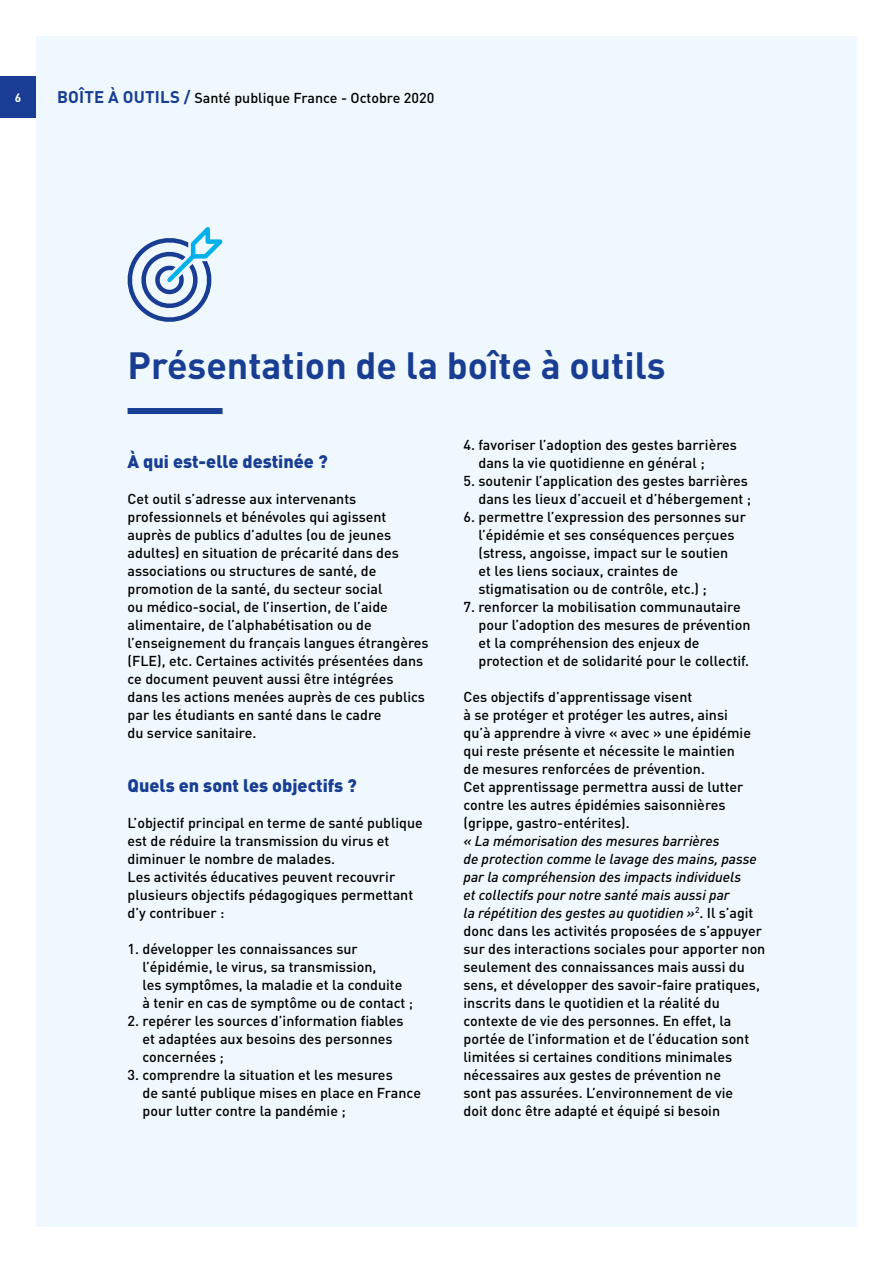
<style>
.page{position:relative;width:893px;height:1263px;background:#fff}
.page>*{position:absolute;margin:0;border:0;box-sizing:border-box;transform-origin:0 0}
.t1{font:700 37.5px "DIN Pro";color:#183d92}
.t2{font:900 18px "DIN Pro";color:#183d92}
.t3{font:500 14.25px/18px "DIN Pro";color:#000}
.t4{font:700 12px "DIN Pro";color:#fff}
.s1{font-weight:700;font-size:16.65px;color:#183d92}
.s2{font-style:italic}
</style>
<div class="page">
<div style="left:36px;top:36px;width:821px;height:1191px;background:#eef8fe"></div>
<div style="left:0;top:76px;width:36px;height:42px;background:#183d92"></div>
<svg style="left:127px;top:227px;width:96px;height:95px"></svg>
<div style="left:128px;top:408px;width:95px;height:6px;background:#183d92"></div>
<p class="t4" style="left:15px;top:87px;width:8px">6</p>
<p class="t3" style="left:57px;top:88px;width:379px"><span class="s1">BOÎTE À OUTILS /</span> Santé publique France - Octobre 2020</p>
<h1 class="t1" style="left:128px;top:334px;width:540px">Présentation de la boîte à outils</h1>
<p class="t2" style="left:128px;top:446px;width:202px">À qui est-elle destinée ?</p>
<p class="t3" style="left:128px;top:488px;width:303px">Cet outil s’adresse aux intervenants professionnels et bénévoles qui agissent auprès de publics d’adultes (ou de jeunes adultes) en situation de précarité dans des associations ou structures de santé, de promotion de la santé, du secteur social<br>ou médico-social, de l’insertion, de l’aide alimentaire, de l’alphabétisation ou de l’enseignement du français langues étrangères (FLE), etc. Certaines activités présentées dans ce document peuvent aussi être intégrées<br>dans les actions menées auprès de ces publics par les étudiants en santé dans le cadre<br>du service sanitaire.</p>
<p class="t2" style="left:128px;top:770px;width:231px">Quels en sont les objectifs ?</p>
<p class="t3" style="left:128px;top:812px;width:297px">L’objectif principal en terme de santé publique est de réduire la transmission du virus et diminuer le nombre de malades.<br>Les activités éducatives peuvent recouvrir plusieurs objectifs pédagogiques permettant d’y contribuer :</p>
<p class="t3" style="left:143px;top:938px;width:272px;text-indent:-15px">1. développer les connaissances sur l’épidémie, le virus, sa transmission,<br>les symptômes, la maladie et la conduite à tenir en cas de symptôme ou de contact ;</p>
<p class="t3" style="left:143px;top:1010px;width:263px;text-indent:-15px">2. repérer les sources d’information fiables et adaptées aux besoins des personnes concernées ;</p>
<p class="t3" style="left:143px;top:1064px;width:280px;text-indent:-15px">3. comprendre la situation et les mesures<br>de santé publique mises en place en France pour lutter contre la pandémie ;</p>
<p class="t3" style="left:478px;top:434px;width:260px;text-indent:-15px">4. favoriser l’adoption des gestes barrières dans la vie quotidienne en général ;</p>
<p class="t3" style="left:463px;top:470px;width:289px;text-align:right">5. soutenir l’application des gestes barrières dans les lieux d’accueil et d’hébergement ;</p>
<p class="t3" style="left:478px;top:506px;width:269px;text-indent:-15px">6. permettre l’expression des personnes sur l’épidémie et ses conséquences perçues (stress, angoisse, impact sur le soutien<br>et les liens sociaux, craintes de stigmatisation ou de contrôle, etc.) ;</p>
<p class="t3" style="left:478px;top:596px;width:273px;text-indent:-15px">7. renforcer la mobilisation communautaire pour l’adoption des mesures de prévention et la compréhension des enjeux de protection et de solidarité pour le collectif.</p>
<p class="t3" style="left:463px;top:686px;width:289px">Ces objectifs d’apprentissage visent<br>à se protéger et protéger les autres, ainsi qu’à apprendre à vivre « avec » une épidémie qui reste présente et nécessite le maintien de mesures renforcées de prévention.<br>Cet apprentissage permettra aussi de lutter contre les autres épidémies saisonnières (grippe, gastro-entérites).</p>
<p class="t3" style="left:463px;top:830px;width:303px"><span class="s2">« La mémorisation des mesures barrières<br>de protection comme le lavage des mains, passe par la compréhension des impacts individuels<br>et collectifs pour notre santé mais aussi par<br>la répétition des gestes au quotidien »</span><sup>2</sup>. Il s’agit donc dans les activités proposées de s’appuyer sur des interactions sociales pour apporter non seulement des connaissances mais aussi du sens, et développer des savoir-faire pratiques, inscrits dans le quotidien et la réalité du contexte de vie des personnes. En effet, la portée de l’information et de l’éducation sont limitées si certaines conditions minimales nécessaires aux gestes de prévention ne<br>sont pas assurées. L’environnement de vie<br>doit donc être adapté et équipé si besoin</p>
</div>
